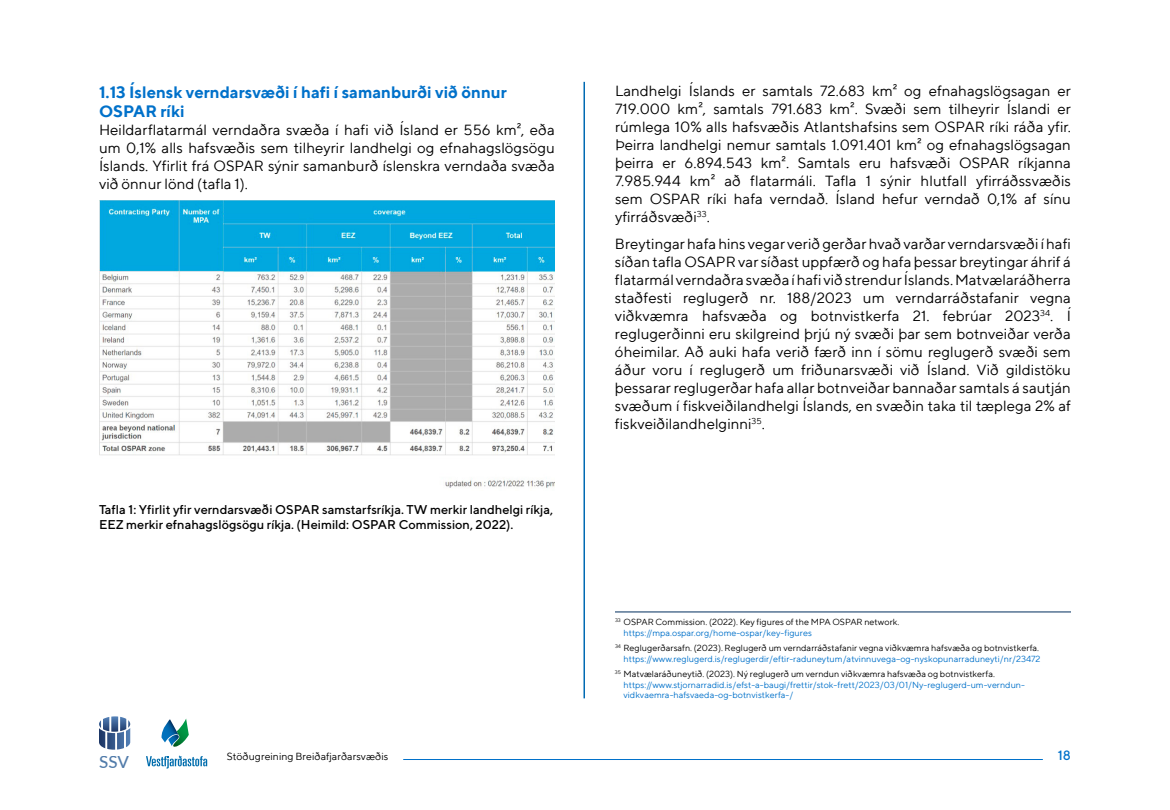
<style>
.page{position:relative;width:1170px;height:810px;background:#fff}
.page>*{position:absolute;margin:0;border:0;box-sizing:border-box;transform-origin:0 0}
.t1{font:500 16.95px "Lato";color:#527caa}
.t2{font:700 16.5px/19.8px "TT Norms";color:#0071ca}
.t3{font:15px/18px "TT Norms";color:#000;text-align:justify}
.t4{font:500 13.5px "TT Norms";color:#0071ca}
.t5{font:500 12.75px/15.3px "TT Norms";color:#000}
.t6{font:10.5px "TT Norms";color:#000}
.t7{font:9px/10.8px "TT Norms";color:#0071ca;text-align:right}
.t8{font:9px/10.8px "TT Norms";color:#000}
.s1{color:#0071ca}
.s2{color:#000}
</style>
<div class="page">
<hr style="left:584px;top:82px;width:1px;height:616px;background:#006ab3">
<img style="left:99px;top:201px;width:456px;height:287px">
<hr style="left:615px;top:612px;width:456px;height:1px;background:#002e5e">
<svg style="left:146px;top:756px;width:61px;height:13px"></svg>
<svg style="left:161px;top:719px;width:28px;height:28px"></svg>
<hr style="left:403px;top:759px;width:640px;height:1px;background:#0071ca">
<svg style="left:99px;top:716px;width:31px;height:34px"></svg>
<p class="t2" style="left:99px;top:82px;width:409px">1.13 Íslensk verndarsvæði í hafi í samanburði við önnur<br>OSPAR ríki</p>
<p class="t3" style="left:99px;top:121px;width:457px">Heildarflatarmál verndaðra svæða í hafi við Ísland er 556 km², eða um 0,1% alls hafsvæðis sem tilheyrir landhelgi og efnahagslögsögu Íslands. Yfirlit frá OSPAR sýnir samanburð íslenskra verndaða svæða við önnur lönd (tafla 1).</p>
<p class="t5" style="left:99px;top:501px;width:456px">Tafla 1: Yfirlit yfir verndarsvæði OSPAR samstarfsríkja. TW merkir landhelgi ríkja,<br>EEZ merkir efnahagslögsögu ríkja. (Heimild: OSPAR Commission, 2022).</p>
<p class="t3" style="left:615px;top:82px;width:458px">Landhelgi Íslands er samtals 72.683 km² og efnahagslögsagan er 719.000 km², samtals 791.683 km². Svæði sem tilheyrir Íslandi er rúmlega 10% alls hafsvæðis Atlantshafsins sem OSPAR ríki ráða yfir.<br>Þeirra landhelgi nemur samtals 1.091.401 km² og efnahagslögsagan þeirra er 6.894.543 km². Samtals eru hafsvæði OSPAR ríkjanna 7.985.944 km² að flatarmáli. Tafla 1 sýnir hlutfall yfirráðssvæðis sem OSPAR ríki hafa verndað. Ísland hefur verndað 0,1% af sínu yfirráðsvæði<sup>33</sup>.</p>
<p class="t3" style="left:615px;top:234px;width:458px">Breytingar hafa hins vegar verið gerðar hvað varðar verndarsvæði í hafi síðan tafla OSAPR var síðast uppfærð og hafa þessar breytingar áhrif á flatarmál verndaðra svæða í hafi við strendur Íslands. Matvælaráðherra staðfesti reglugerð nr. 188/2023 um verndarráðstafanir vegna viðkvæmra hafsvæða og botnvistkerfa 21. febrúar 2023<sup>34</sup>. Í reglugerðinni eru skilgreind þrjú ný svæði þar sem botnveiðar verða óheimilar. Að auki hafa verið færð inn í sömu reglugerð svæði sem áður voru í reglugerð um friðunarsvæði við Ísland. Við gildistöku þessarar reglugerðar hafa allar botnveiðar bannaðar samtals á sautján svæðum í fiskveiðilandhelgi Íslands, en svæðin taka til tæplega 2% af fiskveiðilandhelginni<sup>35</sup>.</p>
<p class="t8" style="left:624px;top:616px;width:277px;text-indent:-9px"><sup>33</sup> OSPAR Commission. (2022). Key figures of the MPA OSPAR network. <span class="s1">https://mpa.ospar.org/home-ospar/key-figures</span></p>
<p class="t7" style="left:615px;top:642px;width:427px"><sup>34</sup> <span class="s2">Reglugerðarsafn. (2023). Reglugerð um verndarráðstafanir vegna viðkvæmra hafsvæða og botnvistkerfa. </span>https://www.reglugerd.is/reglugerdir/eftir-raduneytum/atvinnuvega--og-nyskopunarraduneyti/nr/23472</p>
<p class="t7" style="left:624px;top:668px;width:403px;text-align:left;text-indent:-9px"><sup>35</sup> <span class="s2">Matvælaráðuneytið. (2023). Ný reglugerð um verndun viðkvæmra hafsvæða og botnvistkerfa. </span>https://www.stjornarradid.is/efst-a-baugi/frettir/stok-frett/2023/03/01/Ny-reglugerd-um-verndun&shy;vidkvaemra-hafsvaeda-og-botnvistkerfa-/</p>
<p class="t1" style="left:99px;top:750px;width:32px">SSV</p>
<p class="t6" style="left:227px;top:750px;width:163px">Stöðugreining Breiðafjarðarsvæðis</p>
<p class="t4" style="left:1058px;top:747px;width:15px">18</p>
</div>
